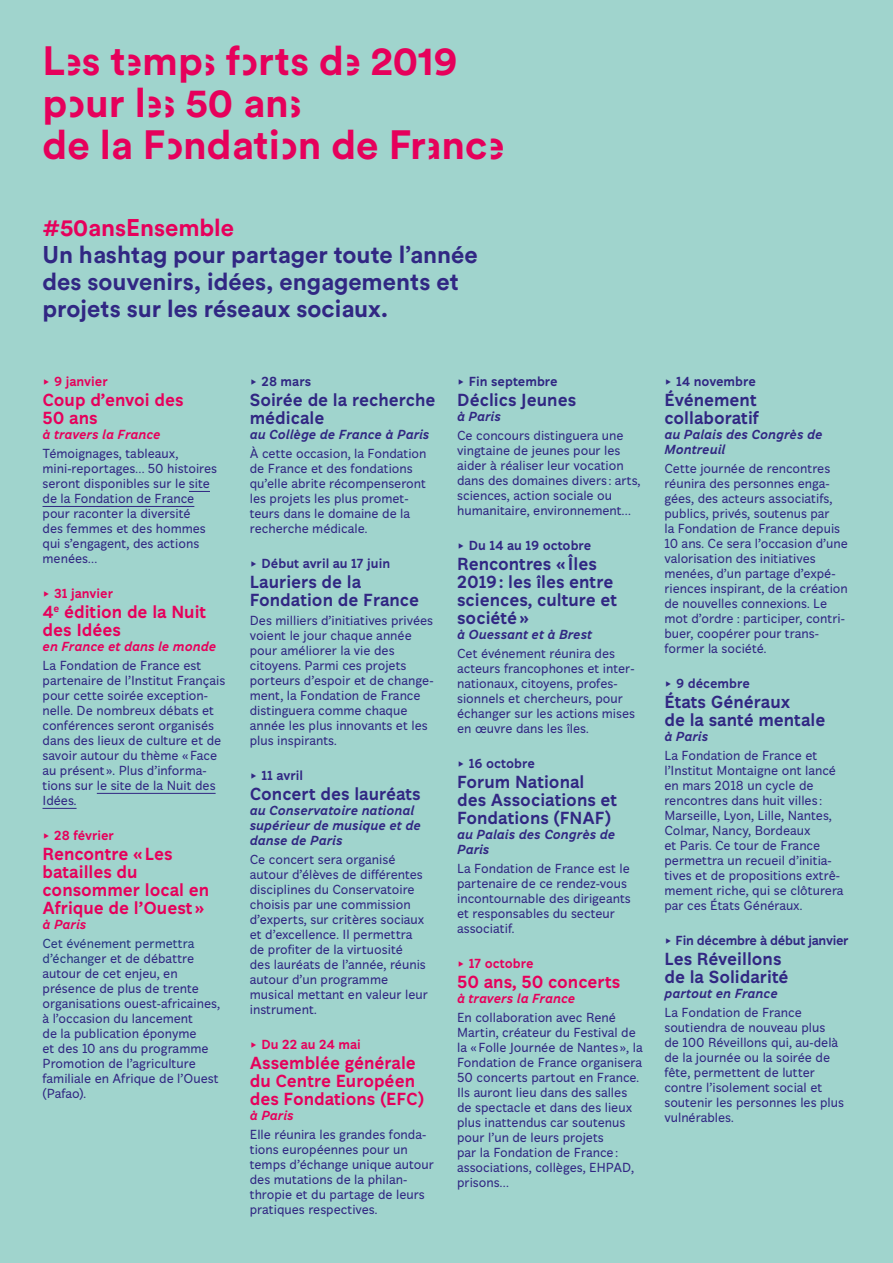
<style>
.page{position:relative;width:893px;height:1263px;background:#a0d4cd}
.page>*{position:absolute;margin:0;border:0;box-sizing:border-box;transform-origin:0 0}
.t1{font:40.5px/42px "Circular Std OK";color:#e6005b}
.t2{font:24px/27px "Circular Std OK";color:#312783}
.t3{font:24px "Circular Std OK";color:#e6005b}
.t4{font:700 18px/18px "Fondation";color:#312783}
.t5{font:700 18px/18px "Fondation";color:#e6005b}
.t6{font:13.5px/15px "Fondation";color:#312783}
.t7{font:italic 700 13.5px/15px "Fondation";color:#312783}
.t8{font:700 13.5px "Fondation";color:#312783}
.t9{font:italic 700 13.5px "Fondation";color:#e6005b}
.t10{font:700 13.5px "Fondation";color:#e6005b}
.t11{font:700 13.5px "Fondation";letter-spacing:-.02em;color:#312783}
.s1{font-family:"Circular Std Fondation De France"}
.s2{font-family:"Circular Std";font-weight:700}
.s3{color:#283583}
</style>
<div class="page">
<svg style="left:189px;top:491px;width:21px;height:1px"></svg>
<hr style="left:43px;top:506px;width:151px;height:1px;background:#312783">
<hr style="left:97px;top:793px;width:119px;height:1px;background:#312783">
<hr style="left:43px;top:808px;width:34px;height:1px;background:#312783">
<h1 class="t1" style="left:43px;top:39px;width:463px">L<span class="s1">e</span>s t<span class="s1">e</span>mp<span class="s1">s</span> f<span class="s1">o</span>rts d<span class="s2">e</span> 2019 p<span class="s1">o</span>ur l<span class="s1">es</span> 50 an<span class="s1">s<br></span>de la F<span class="s1">o</span>ndati<span class="s1">o</span>n de Fr<span class="s1">a</span>nc<span class="s1">e</span></h1>
<h2 class="t3" style="left:43px;top:212px;width:193px">#50ansEnsemble</h2>
<h2 class="t2" style="left:43px;top:241px;width:437px">Un hashtag pour partager toute l’année des souvenirs, idées, engagements et projets sur les réseaux sociaux.</h2>
<p class="t10" style="left:43px;top:373px;width:67px">◆ 9 janvier</p>
<h3 class="t5" style="left:43px;top:392px;width:143px">Coup d’envoi des<br>50 ans</h3>
<p class="t9" style="left:43px;top:426px;width:120px">à travers la France</p>
<p class="t6" style="left:43px;top:447px;width:176px">Témoignages, tableaux, mini-reportages… 50 histoires seront disponibles sur le site de la Fondation de France pour raconter la diversité<br>des femmes et des hommes qui s’engagent, des actions menées…</p>
<p class="t10" style="left:43px;top:585px;width:72px">◆ 31 janvier</p>
<h3 class="t5" style="left:43px;top:603px;width:165px">4<sup>e</sup> édition de la Nuit des Idées</h3>
<p class="t9" style="left:43px;top:638px;width:175px">en France et dans le monde</p>
<p class="t6" style="left:43px;top:658px;width:184px">La Fondation de France est partenaire de l’Institut Français pour cette soirée exception&shy;nelle. De nombreux débats et conférences seront organisés dans des lieux de culture et de savoir autour du thème «Face au présent ». Plus d’informa&shy;tions sur le site de la Nuit des<br>Idées.</p>
<p class="t10" style="left:43px;top:827px;width:73px">◆ 28 février</p>
<h3 class="t5" style="left:43px;top:845px;width:168px">Rencontre «Les batailles du consommer local en<br>Afrique de l’Ouest»</h3>
<p class="t9" style="left:43px;top:916px;width:45px">à Paris</p>
<p class="t6" style="left:43px;top:936px;width:179px"><span class="s3">Cet événement permettra d’échang</span>er et de débattre autour de cet enjeu, en présence de plus de trente organisations ouest-africaines, à l’occasion du lancement<br>de la publication éponyme<br>et des 10 ans du programme<br>Promotion de l’agriculture familiale en Afrique de l’Ouest (Pafao).</p>
<p class="t8" style="left:250px;top:373px;width:63px">◆ 28 mars</p>
<h3 class="t4" style="left:250px;top:392px;width:187px">Soirée de la recherche médicale</h3>
<p class="t7" style="left:250px;top:427px;width:181px">au Collège de France à Paris</p>
<p class="t6" style="left:250px;top:447px;width:178px">À cette occasion, la Fondation de France et des fondations qu’elle abrite récompenseront les projets les plus promet&shy;teurs dans le domaine de la recherche médicale.</p>
<p class="t8" style="left:250px;top:555px;width:142px">◆ Début avril au 17 juin</p>
<h3 class="t4" style="left:250px;top:573px;width:171px">Lauriers de la<br>Fondation de France</h3>
<p class="t6" style="left:250px;top:613px;width:185px">Des milliers d’initiatives privées voient le jour chaque année pour améliorer la vie des citoyens. Parmi ces projets porteurs d’espoir et de change&shy;ment, la Fondation de France distinguera comme chaque année les plus innovants et les plus inspirants.</p>
<p class="t8" style="left:250px;top:767px;width:55px">◆ 11 avril</p>
<h3 class="t4" style="left:250px;top:785px;width:172px">Concert des lauréats</h3>
<p class="t7" style="left:250px;top:803px;width:173px">au Conservatoire national supérieur de musique et de danse de Paris</p>
<p class="t6" style="left:250px;top:852px;width:180px">Ce concert sera organisé autour d’élèves de différentes disciplines du Conservatoire choisis par une commission d’experts, sur critères sociaux et d’excellence. Il permettra de profiter de la virtuosité<br>des lauréats de l’année, réunis autour d’un programme musical mettant en valeur leur instrument.</p>
<p class="t10" style="left:250px;top:1036px;width:113px">◆ Du 22 au 24 mai</p>
<h3 class="t5" style="left:250px;top:1054px;width:176px">Assemblée générale du Centre Européen des Fondations (EFC)</h3>
<p class="t9" style="left:250px;top:1107px;width:45px">à Paris</p>
<p class="t6" style="left:250px;top:1127px;width:186px">Elle réunira les grandes fonda&shy;tions européennes pour un temps d’échange unique autour des mutations de la philan&shy;thropie et du partage de leurs pratiques respectives.</p>
<p class="t8" style="left:457px;top:373px;width:102px">◆ Fin septembre</p>
<h3 class="t4" style="left:457px;top:392px;width:121px">Déclics Jeunes</h3>
<p class="t7" style="left:457px;top:409px;width:45px">à Paris</p>
<p class="t6" style="left:457px;top:429px;width:185px">Ce concours distinguera une vingtaine de jeunes pour les aider à réaliser leur vocation dans des domaines divers : arts, sciences, action sociale ou humanitaire, environnement…</p>
<p class="t8" style="left:457px;top:537px;width:136px">◆ Du 14 au 19 octobre</p>
<h3 class="t4" style="left:457px;top:555px;width:162px">Rencontres «Îles<br>2019: les îles entre sciences, culture et société»</h3>
<p class="t7" style="left:457px;top:627px;width:137px">à Ouessant et à Brest</p>
<p class="t6" style="left:457px;top:646px;width:180px">Cet événement réunira des acteurs francophones et inter&shy;nationaux, citoyens, profes&shy;sionnels et chercheurs, pour échanger sur les actions mises en œuvre dans les îles.</p>
<p class="t8" style="left:457px;top:755px;width:79px">◆ 16 octobre</p>
<h3 class="t4" style="left:457px;top:773px;width:162px">Forum National des Associations et<br>Fondations (FNAF)</h3>
<p class="t7" style="left:457px;top:827px;width:160px">au Palais des Congrès de<br>Paris</p>
<p class="t6" style="left:457px;top:861px;width:175px">La Fondation de France est le partenaire de ce rendez-vous incontournable des dirigeants et responsables du secteur associatif.</p>
<p class="t10" style="left:457px;top:955px;width:78px">◆ 17 octobre</p>
<h3 class="t5" style="left:457px;top:973px;width:165px">50 ans, 50 concerts</h3>
<p class="t9" style="left:457px;top:990px;width:120px">à travers la France</p>
<p class="t6" style="left:457px;top:1010px;width:187px">En collaboration avec René<br>Martin, créateur du Festival de la «Folle Journée de Nantes », la<br>Fondation de France organisera<br>50 concerts partout en France.<br>Ils auront lieu dans des salles de spectacle et dans des lieux plus inattendus car soutenus pour l’un de leurs projets<br>par la Fondation de France: associations, collèges, EHPAD, prisons…</p>
<p class="t8" style="left:664px;top:373px;width:93px">◆ 14 novembre</p>
<h3 class="t4" style="left:664px;top:392px;width:96px">Événement collaboratif</h3>
<p class="t7" style="left:664px;top:427px;width:160px">au Palais des Congrès de<br>Montreuil</p>
<p class="t6" style="left:664px;top:462px;width:185px">Cette journée de rencontres réunira des personnes enga&shy;gées, des acteurs associatifs, publics, privés, soutenus par<br>la Fondation de France depuis<br>10 ans. Ce sera l’occasion d’une valorisation des initiatives menées, d’un partage d’expé&shy;riences inspirant, de la création de nouvelles connexions. Le mot d’ordre : participer, contri&shy;buer, coopérer pour trans&shy;former la société.</p>
<p class="t8" style="left:664px;top:675px;width:87px">◆ 9 décembre</p>
<h3 class="t4" style="left:664px;top:693px;width:162px">États Généraux<br>de la santé mentale</h3>
<p class="t7" style="left:664px;top:729px;width:45px">à Paris</p>
<p class="t6" style="left:664px;top:748px;width:181px">La Fondation de France et l’Institut Montaigne ont lancé en mars 2018 un cycle de rencontres dans huit villes :<br>Marseille, Lyon, Lille, Nantes,<br>Colmar, Nancy, Bordeaux<br>et Paris. Ce tour de France permettra un recueil d’initia&shy;tives et de propositions extrê&shy;mement riche, qui se clôturera par ces États Généraux.</p>
<p class="t11" style="left:664px;top:932px;width:186px">◆ Fin décembre à début janvier</p>
<h3 class="t4" style="left:664px;top:950px;width:126px">Les Réveillons de la Solidarité</h3>
<p class="t7" style="left:664px;top:986px;width:115px">partout en France</p>
<p class="t6" style="left:664px;top:1005px;width:181px">La Fondation de France soutiendra de nouveau plus<br>de 100 Réveillons qui, au-delà de la journée ou la soirée de fête, permettent de lutter contre l’isolement social et soutenir les personnes les plus vulnérables.</p>
</div>
